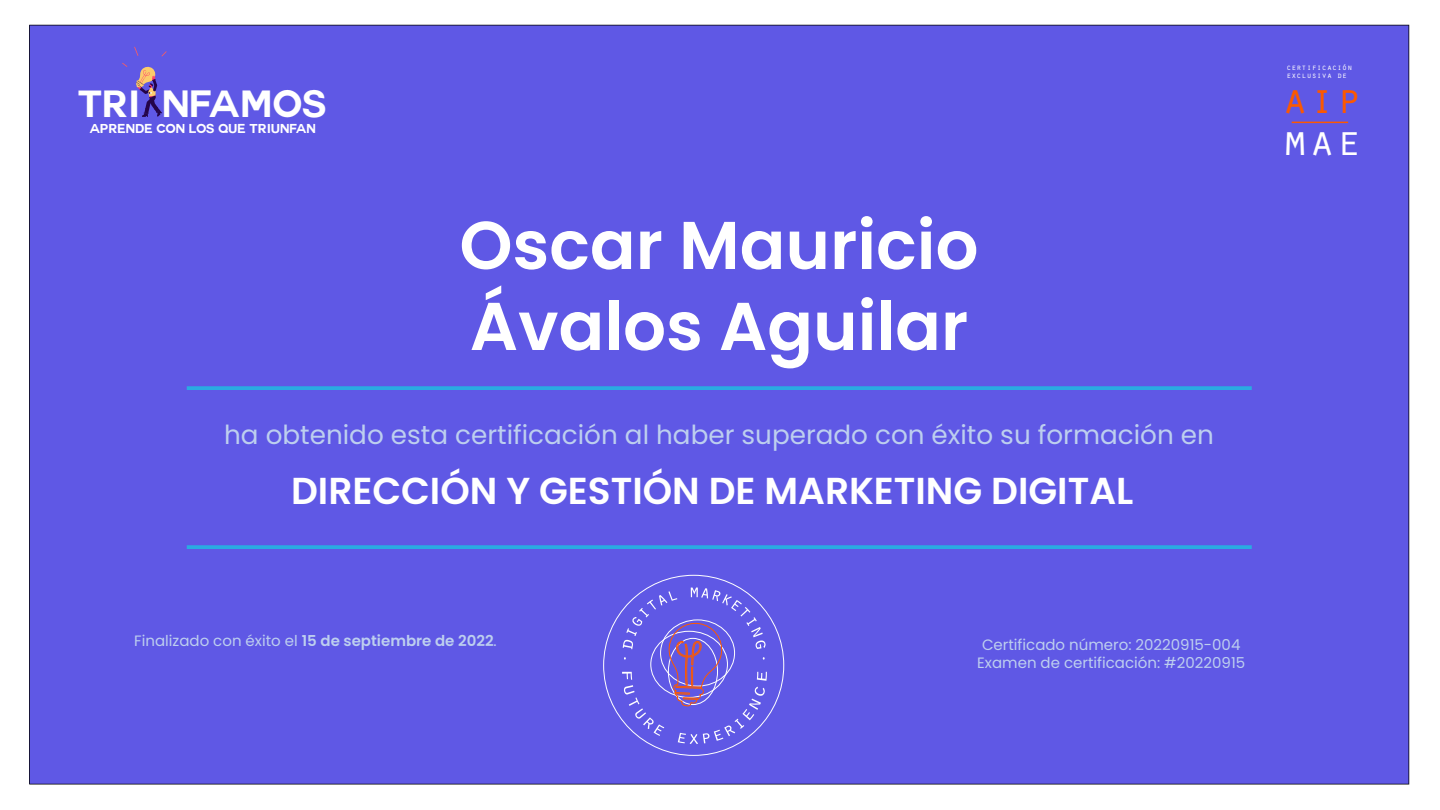
<style>
.page{position:relative;width:1440px;height:810px;background:#fff}
.page>*{position:absolute;margin:0;border:0;box-sizing:border-box;transform-origin:0 0}
.t1{font:600 67.5px/81px "Poppins";color:#fff}
.t2{font:43.72px "Orator Std";color:#fd5800}
.t3{font:43.72px "Orator Std";color:#fff}
.t4{font:600 37.5px "Poppins";color:#fff}
.t5{font:700 37.12px "Couture";color:#fff}
.t6{font:26.25px "Poppins";color:#bdcfef}
.t7{font:15px/18px "Poppins";color:#bdcfef;text-align:center}
.t8{font:700 12.67px "Couture";color:#fff}
.t9{font:8.25px/8.1px "Orator Std";letter-spacing:.015em;color:#fff}
.s1{font-weight:600}
</style>
<div class="page">
<div style="left:29px;top:25px;width:1380px;height:759px;background:#5f58e5"></div>
<svg style="left:136px;top:66px;width:26px;height:51px"></svg>
<svg style="left:162px;top:51px;width:5px;height:5px"></svg>
<svg style="left:122px;top:63px;width:5px;height:4px"></svg>
<svg style="left:134px;top:47px;width:4px;height:9px"></svg>
<svg style="left:187px;top:386px;width:1065px;height:4px;fill:#29abe2"></svg>
<svg style="left:187px;top:545px;width:1065px;height:4px;fill:#29abe2"></svg>
<hr style="left:1292px;top:122px;width:56px;height:1px;background:#fd5800">
<svg style="left:622px;top:588px;width:145px;height:156px"></svg>
<h3 class="t5" style="left:78px;top:87px;width:250px">TRI NFAMOS</h3>
<p class="t8" style="left:90px;top:123px;width:228px">APRENDE CON LOS QUE TRIUNFAN</p>
<h1 class="t1" style="left:459px;top:205px;width:521px">Oscar Mauricio<br>Ávalos Aguilar</h1>
<h3 class="t6" style="left:224px;top:419px;width:991px">ha obtenido esta certificación al haber superado con éxito su formación en</h3>
<h3 class="t4" style="left:291px;top:469px;width:844px">DIRECCIÓN Y GESTIÓN DE MARKETING DIGITAL</h3>
<p class="t9" style="left:1286px;top:63px;width:67px">certificación exclusiva de</p>
<h2 class="t2" style="left:1282px;top:67px;width:81px">aip</h2>
<h2 class="t3" style="left:1282px;top:110px;width:81px">mae</h2>
<p class="t7" style="left:134px;top:632px;width:364px">Finalizado con éxito el <span class="s1">15 de septiembre de 2022</span>.</p>
<p class="t7" style="left:977px;top:636px;width:270px">Certificado número: 20220915-004<br>Examen de certificación: #20220915</p>
</div>
